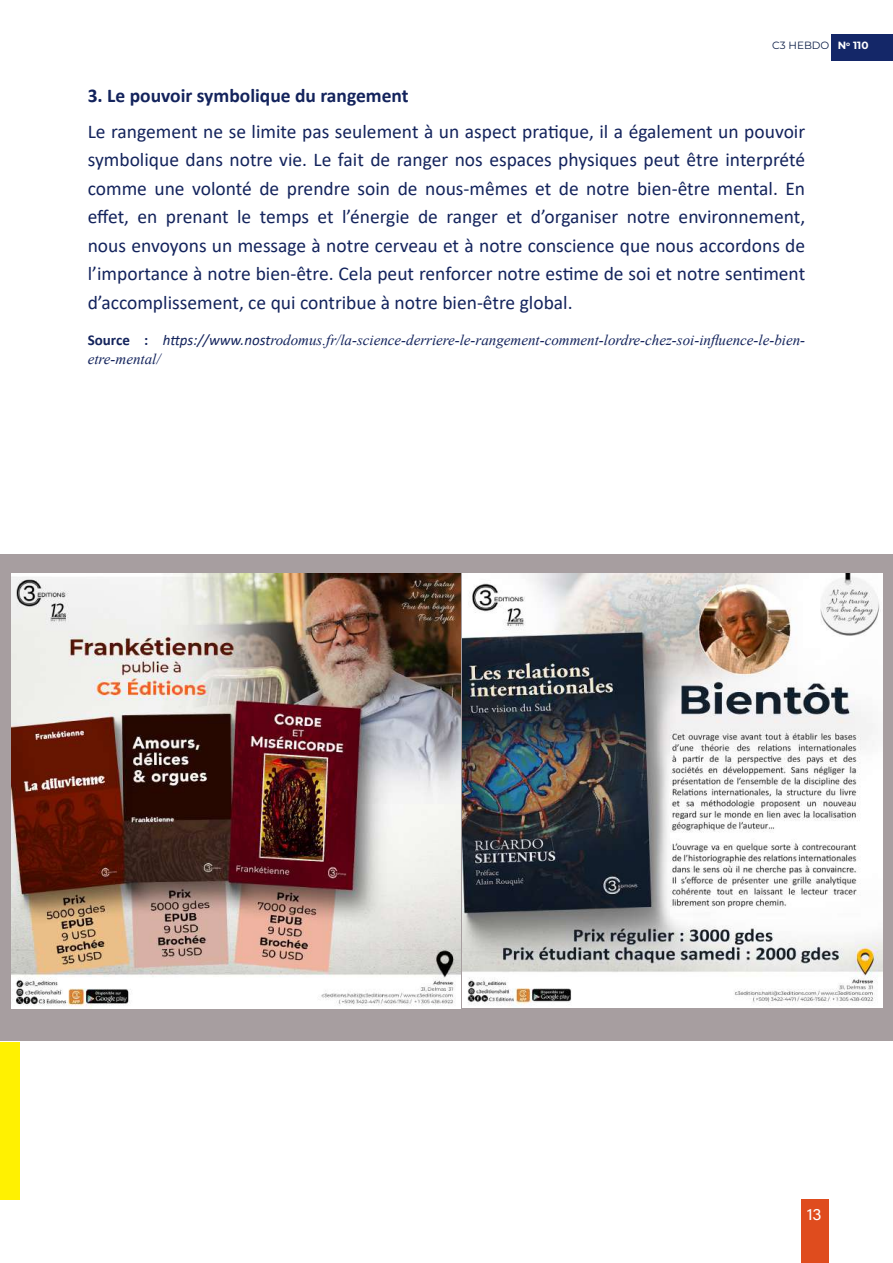
<style>
.page{position:relative;width:893px;height:1263px;background:#fff}
.page>*{position:absolute;margin:0;border:0;box-sizing:border-box;transform-origin:0 0}
.t1{font:19.5px/28.5px "Calibri";color:#13235c;text-align:justify}
.t2{font:700 19.5px "Calibri";color:#13235c}
.t3{font:16.5px "Acumin Pro";color:#fff}
.t4{font:italic 15px/19.8px "Times New Roman";color:#13235c}
.t5{font:100 10.5px "Montserrat";color:#0e2049}
.s1{color:#fff}
.s2{font-family:"Calibri";font-weight:700;font-style:normal}
.s3{font-family:"Calibri"}
</style>
<div class="page">
<div style="left:831px;top:34px;width:62px;height:26px;background:#142768"></div>
<div style="left:801px;top:1199px;width:27px;height:64px;background:#df4c1e"></div>
<div style="left:0;top:1042px;width:20px;height:158px;background:#fff101"></div>
<div style="left:0;top:554px;width:892px;height:487px;background:#a79ea0"></div>
<img style="left:12px;top:574px;width:448px;height:435px">
<img style="left:463px;top:574px;width:419px;height:433px">
<p class="t5" style="left:772px;top:38px;width:98px">C3 HEBDO <span class="s1">N</span><sup>o</sup> <span class="s1">110</span></p>
<p class="t2" style="left:88px;top:82px;width:322px">3. Le pouvoir symbolique du rangement</p>
<p class="t1" style="left:88px;top:116px;width:719px">Le rangement ne se limite pas seulement à un aspect pratique, il a également un pouvoir symbolique dans notre vie. Le fait de ranger nos espaces physiques peut être interprété comme une volonté de prendre soin de nous-mêmes et de notre bien-être mental. En effet, en prenant le temps et l’énergie de ranger et d’organiser notre environnement, nous envoyons un message à notre cerveau et à notre conscience que nous accordons de l’importance à notre bien-être. Cela peut renforcer notre estime de soi et notre sentiment d’accomplissement, ce qui contribue à notre bien-être global.</p>
<p class="t4" style="left:88px;top:329px;width:719px"><span class="s2">Source :</span> <span class="s3">https://www.nost</span>rodomus.fr/la-science-derriere-le-rangement-comment-lordre-chez-soi-influence-le-bien&shy;etre-mental/</p>
<p class="t3" style="left:807px;top:1203px;width:16px">13</p>
</div>
